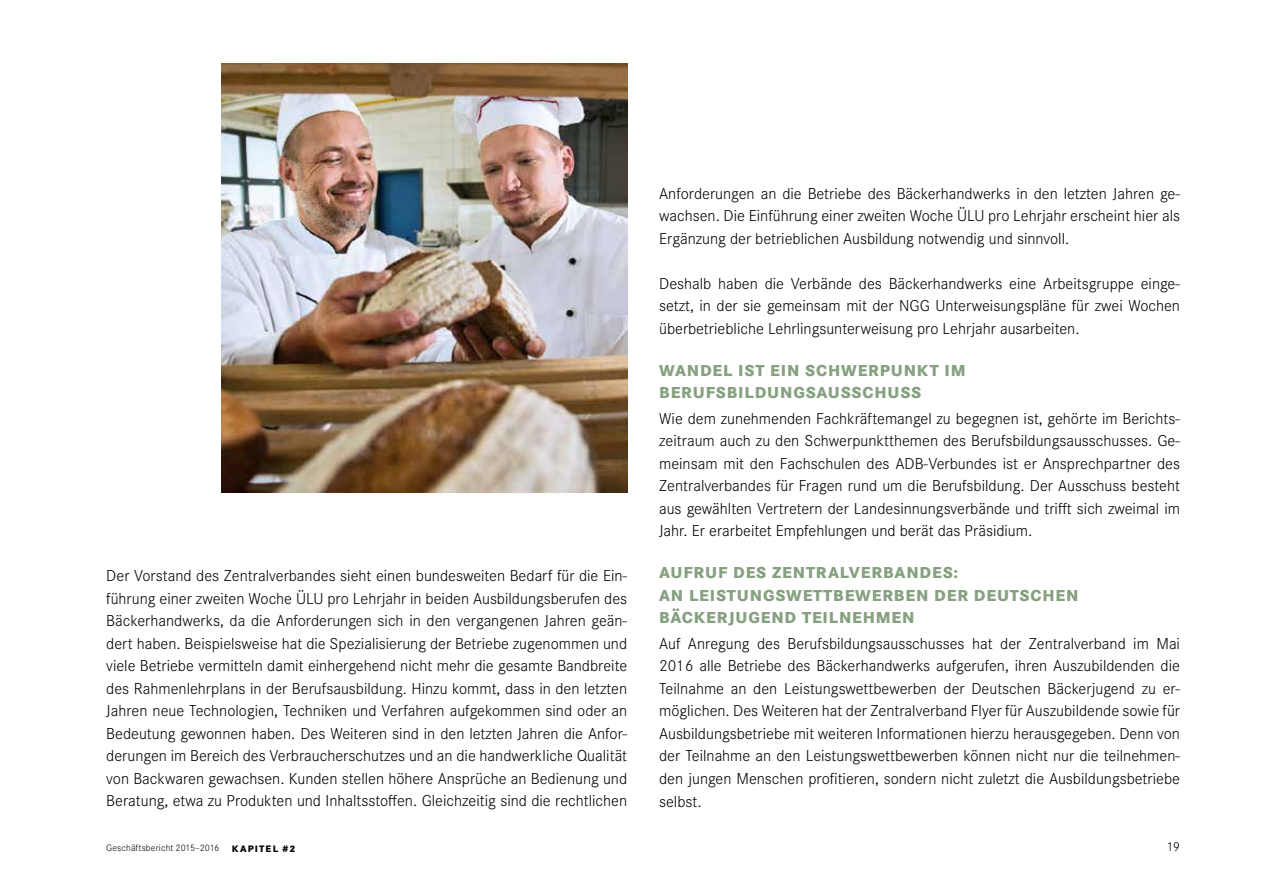
<style>
.page{position:relative;width:1263px;height:893px;background:#fff}
.page>*{position:absolute;margin:0;border:0;box-sizing:border-box;transform-origin:0 0}
.t1{font:300 16.5px/22.5px "Corporate S";color:#000;text-align:justify}
.t2{font:800 16.5px/22.5px "Corporate S";letter-spacing:.05em;color:#86a180}
.t3{font:300 13.5px "Corporate S";color:#000}
.t4{font:300 9.75px "Corporate S";letter-spacing:.01em;color:#000}
.t5{font:800 9.75px "Corporate S";letter-spacing:.115em;color:#000}
</style>
<div class="page">
<img style="left:221px;top:64px;width:406px;height:428px">
<p class="t1" style="left:106px;top:565px;width:522px">Der Vorstand des Zentralverbandes sieht einen bundesweiten Bedarf für die Ein&shy;führung einer zweiten Woche ÜLU pro Lehrjahr in beiden Ausbildungsberufen des Bäckerhandwerks, da die Anforderungen sich in den vergangenen Jahren geän&shy;dert haben. Beispielsweise hat die Spezialisierung der Betriebe zugenommen und viele Betriebe vermitteln damit einhergehend nicht mehr die gesamte Bandbreite des Rahmenlehrplans in der Berufsausbildung. Hinzu kommt, dass in den letzten Jahren neue Technologien, Techniken und Verfahren aufgekommen sind oder an Bedeutung gewonnen haben. Des Weiteren sind in den letzten Jahren die Anfor&shy;derungen im Bereich des Verbraucherschutzes und an die handwerkliche Qualität von Backwaren gewachsen. Kunden stellen höhere Ansprüche an Bedienung und Beratung, etwa zu Produkten und Inhaltsstoffen. Gleichzeitig sind die rechtlichen</p>
<p class="t1" style="left:659px;top:182px;width:522px">Anforderungen an die Betriebe des Bäckerhandwerks in den letzten Jahren ge&shy;wachsen. Die Einführung einer zweiten Woche ÜLU pro Lehrjahr erscheint hier als Ergänzung der betrieblichen Ausbildung notwendig und sinnvoll.</p>
<p class="t1" style="left:659px;top:272px;width:522px">Deshalb haben die Verbände des Bäckerhandwerks eine Arbeitsgruppe einge&shy;setzt, in der sie gemeinsam mit der NGG Unterweisungspläne für zwei Wochen überbetriebliche Lehrlingsunterweisung pro Lehrjahr ausarbeiten.</p>
<p class="t2" style="left:659px;top:359px;width:308px">WANDEL IST EIN SCHWERPUNKT IM<br>BERUFSBILDUNGSAUSSCHUSS</p>
<p class="t1" style="left:659px;top:407px;width:522px">Wie dem zunehmenden Fachkräftemangel zu begegnen ist, gehörte im Berichts&shy;zeitraum auch zu den Schwerpunktthemen des Berufsbildungsausschusses. Ge&shy;meinsam mit den Fachschulen des ADB-Verbundes ist er Ansprechpartner des Zentralverbandes für Fragen rund um die Berufsbildung. Der Ausschuss besteht aus gewählten Vertretern der Landesinnungsverbände und trifft sich zweimal im Jahr. Er erarbeitet Empfehlungen und berät das Präsidium.</p>
<p class="t2" style="left:659px;top:562px;width:421px">AUFRUF DES ZENTRALVERBANDES:<br>AN LEISTUNGSWETTBEWERBEN DER DEUTSCHEN<br>BÄCKERJUGEND TEILNEHMEN</p>
<p class="t1" style="left:659px;top:632px;width:522px">Auf Anregung des Berufsbildungsausschusses hat der Zentralverband im Mai 2016 alle Betriebe des Bäckerhandwerks aufgerufen, ihren Auszubildenden die Teilnahme an den Leistungswettbewerben der Deutschen Bäckerjugend zu er&shy;möglichen. Des Weiteren hat der Zentralverband Flyer für Auszubildende sowie für Ausbildungsbetriebe mit weiteren Informationen hierzu herausgegeben. Denn von der Teilnahme an den Leistungswettbewerben können nicht nur die teilnehmen&shy;den jungen Menschen profitieren, sondern nicht zuletzt die Ausbildungsbetriebe selbst.</p>
<p class="t4" style="left:106px;top:842px;width:114px">Geschäftsbericht 2015–2016</p>
<p class="t5" style="left:232px;top:842px;width:65px">KAPITEL #2</p>
<p class="t3" style="left:1167px;top:839px;width:15px">19</p>
</div>
